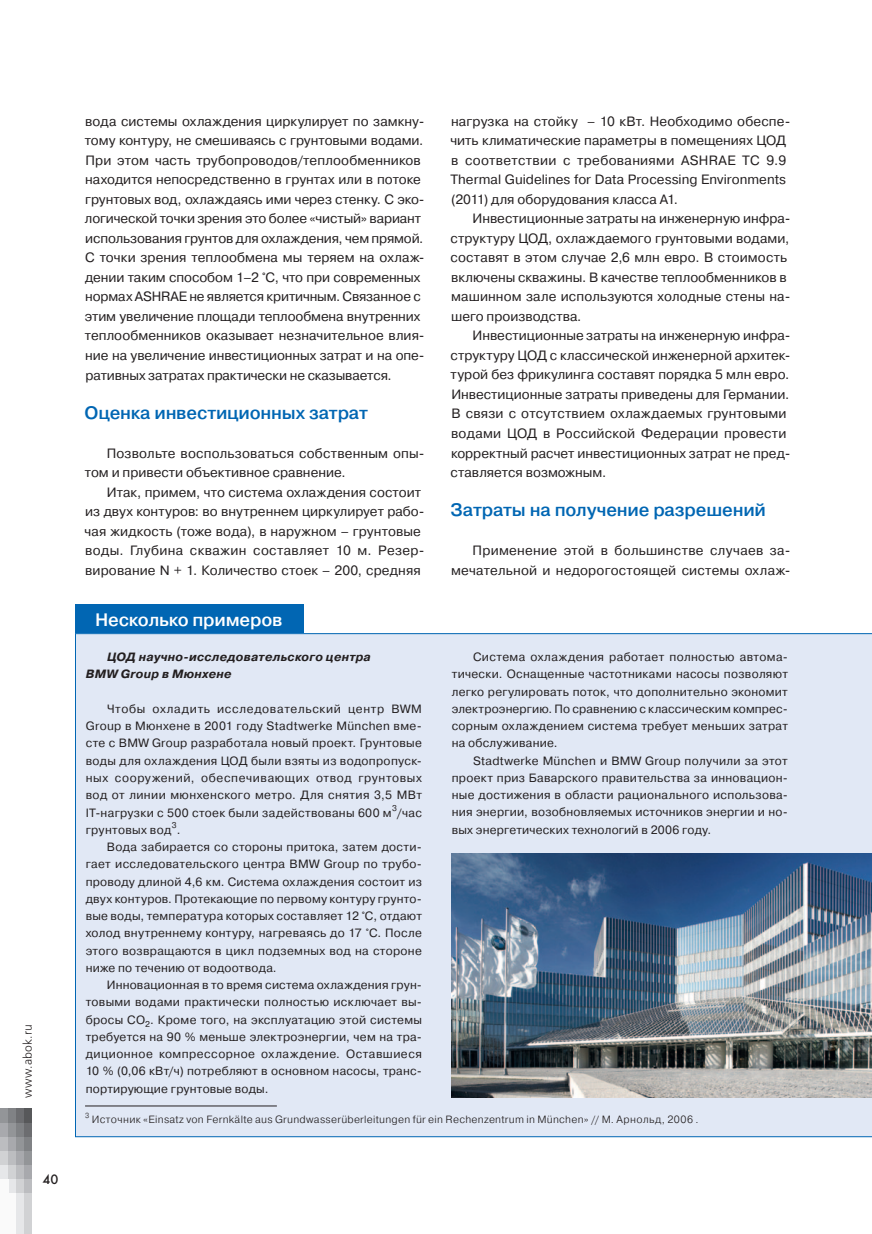
<style>
.page{position:relative;width:872px;height:1234px;background:#fff}
.page>*{position:absolute;margin:0;border:0;box-sizing:border-box;transform-origin:0 0}
.t1{font:500 18px "Pragmatica";letter-spacing:-.01em;color:#0166b3}
.t2{font:500 18px "Pragmatica";letter-spacing:-.01em;color:#fff}
.t3{font:13.5px/19.5px "Pragmatica";letter-spacing:.005em;color:#231f20}
.t4{font:13.5px "Futura Futuris";color:#231f20}
.t5{font:12px/17.2px "Pragmatica";letter-spacing:.02em;color:#231f20;text-align:justify}
.t6{font:italic 700 12px/17.2px "Pragmatica";letter-spacing:.025em;color:#231f20}
.t7{font:12px "Pragmatica";letter-spacing:.04em;color:#231f20}
.t8{font:12px "Free Set Light C";letter-spacing:.015em;color:#231f20}
.t9{font:300 10.5px "Pragmatica";letter-spacing:.025em;color:#231f20}
.t10{font:8.4px "Pragmatica";color:#231f20}
.t11{font:300 7.35px "Pragmatica";color:#231f20}
</style>
<div class="page">
<div style="left:0;top:1108px;width:9px;height:14px;background:#939598"></div>
<div style="left:0;top:1122px;width:9px;height:14px;background:#a8a9ad"></div>
<div style="left:0;top:1136px;width:9px;height:14px;background:#bcbdc0"></div>
<div style="left:0;top:1150px;width:9px;height:15px;background:#d1d2d4"></div>
<div style="left:0;top:1165px;width:9px;height:14px;background:#e6e7e9"></div>
<div style="left:9px;top:1108px;width:7px;height:14px;background:#808285"></div>
<div style="left:9px;top:1122px;width:7px;height:14px;background:#939598"></div>
<div style="left:9px;top:1136px;width:7px;height:14px;background:#a8a9ad"></div>
<div style="left:9px;top:1150px;width:7px;height:15px;background:#bcbdc0"></div>
<div style="left:9px;top:1165px;width:7px;height:14px;background:#d1d2d4"></div>
<div style="left:9px;top:1179px;width:7px;height:14px;background:#e6e7e9"></div>
<div style="left:16px;top:1108px;width:8px;height:14px;background:#6c6d70"></div>
<div style="left:16px;top:1122px;width:8px;height:14px;background:#808285"></div>
<div style="left:16px;top:1136px;width:8px;height:14px;background:#939598"></div>
<div style="left:16px;top:1150px;width:8px;height:15px;background:#a8a9ad"></div>
<div style="left:16px;top:1165px;width:8px;height:14px;background:#bcbdc0"></div>
<div style="left:16px;top:1179px;width:8px;height:14px;background:#d1d2d4"></div>
<div style="left:24px;top:1108px;width:8px;height:14px;background:#57585a"></div>
<div style="left:24px;top:1122px;width:8px;height:14px;background:#6c6d70"></div>
<div style="left:24px;top:1136px;width:8px;height:14px;background:#808285"></div>
<div style="left:24px;top:1150px;width:8px;height:15px;background:#939598"></div>
<div style="left:24px;top:1165px;width:8px;height:14px;background:#a8a9ad"></div>
<div style="left:24px;top:1179px;width:8px;height:14px;background:#bcbdc0"></div>
<div style="left:0;top:1179px;width:9px;height:54px;background:#fafafa"></div>
<div style="left:9px;top:1193px;width:7px;height:40px;background:#fafafa"></div>
<div style="left:16px;top:1193px;width:8px;height:40px;background:#e6e7e9"></div>
<div style="left:24px;top:1193px;width:8px;height:40px;background:#d1d2d4"></div>
<div style="left:75px;top:604px;width:229px;height:33px;background:#0166b3"></div>
<div style="left:75px;top:633px;width:797px;height:503px;background:#e1e8f5"></div>
<img style="left:452px;top:853px;width:420px;height:244px">
<hr style="left:85px;top:1105px;width:192px;height:1px;background:#231f20">
<p class="t8" style="left:21px;top:1097px;width:75px;rotate:-90deg">www.abok.ru</p>
<p class="t4" style="left:43px;top:1170px;width:18px">40</p>
<p class="t3" style="left:85px;top:112px;width:341px">вода системы охлаждения циркулирует по замкну&shy;тому контуру, не смешиваясь с грунтовыми водами.<br>При этом часть трубопроводов/теплообменников находится непосредственно в грунтах или в потоке грунтовых вод, охлаждаясь ими через стенку. С эко&shy;логической точки зрения это более «чистый» вариант использования грунтов для охлаждения, чем прямой.<br>С точки зрения теплообмена мы теряем на охлаж&shy;дении таким способом 1–2 °C, что при современных нормах ASHRAE не является критичным. Связанное с этим увеличение площади теплообмена внутренних теплообменников оказывает незначительное влия&shy;ние на увеличение инвестиционных затрат и на опе&shy;ративных затратах практически не сказывается.</p>
<h1 class="t1" style="left:85px;top:401px;width:285px">Оценка инвестиционных затрат</h1>
<p class="t3" style="left:85px;top:443px;width:341px;text-indent:22px">Позвольте воспользоваться собственным опы&shy;том и привести объективное сравнение.</p>
<p class="t3" style="left:85px;top:482px;width:341px;text-indent:22px">Итак, примем, что система охлаждения состоит из двух контуров: во внутреннем циркулирует рабо&shy;чая жидкость (тоже вода), в наружном – грунтовые воды. Глубина скважин составляет 10 м. Резер&shy;вирование N + 1. Количество стоек – 200, средняя</p>
<h1 class="t2" style="left:95px;top:607px;width:189px">Несколько примеров</h1>
<p class="t6" style="left:86px;top:648px;width:287px;text-indent:21px">ЦОД научно-исследовательского центра<br>BMW Group в Мюнхене</p>
<p class="t5" style="left:86px;top:700px;width:338px;text-indent:21px">Чтобы охладить исследовательский центр BWM Group в Мюнхене в 2001 году Stadtwerke München вме&shy;сте с BMW Group разработала новый проект. Грунтовые воды для охлаждения ЦОД были взяты из водопропуск&shy;ных сооружений, обеспечивающих отвод грунтовых вод от линии мюнхенского метро. Для снятия 3,5 МВт IT-нагрузки с 500 стоек были задействованы 600 м /час</p>
<p class="t10" style="left:392px;top:802px;width:6px">3</p>
<p class="t10" style="left:172px;top:819px;width:6px">3</p>
<p class="t5" style="left:86px;top:821px;width:87px">грунтовых вод</p>
<p class="t5" style="left:177px;top:821px;width:5px">.</p>
<p class="t5" style="left:107px;top:838px;width:316px">Вода забирается со стороны притока, затем дости-</p>
<p class="t5" style="left:86px;top:855px;width:338px">гает исследовательского центра BMW Group по трубо-</p>
<p class="t5" style="left:86px;top:872px;width:338px">проводу длиной 4,6 км. Система охлаждения состоит из</p>
<p class="t5" style="left:86px;top:890px;width:338px">двух контуров. Протекающие по первому контуру грунто-</p>
<p class="t5" style="left:86px;top:907px;width:338px">вые воды, температура которых составляет 12 °C, отдают</p>
<p class="t5" style="left:86px;top:924px;width:338px">холод внутреннему контуру, нагреваясь до 17 °C. После</p>
<p class="t5" style="left:86px;top:941px;width:338px">этого возвращаются в цикл подземных вод на стороне</p>
<p class="t5" style="left:86px;top:959px;width:192px">ниже по течению от водоотвода.</p>
<p class="t5" style="left:107px;top:976px;width:316px">Инновационная в то время система охлаждения грун-</p>
<p class="t5" style="left:86px;top:993px;width:338px">товыми водами практически полностью исключает вы-</p>
<p class="t5" style="left:86px;top:1010px;width:338px">бросы CO<sub>2</sub>. Кроме того, на эксплуатацию этой системы</p>
<p class="t5" style="left:86px;top:1028px;width:338px">требуется на 90 % меньше электроэнергии, чем на тра-</p>
<p class="t7" style="left:86px;top:1046px;width:338px">диционное компрессорное охлаждение. Оставшиеся</p>
<p class="t5" style="left:86px;top:1062px;width:338px">10 % (0,06 кВт/ч) потребляют в основном насосы, транс-</p>
<p class="t5" style="left:86px;top:1079px;width:184px">портирующие грунтовые воды.</p>
<p class="t3" style="left:450px;top:112px;width:341px">нагрузка на стойку – 10 кВт. Необходимо обеспе&shy;чить климатические параметры в помещениях ЦОД в соответствии с требованиями ASHRAE TC 9.9<br>Thermal Guidelines for Data Processing Environments (2011) для оборудования класса А1.</p>
<p class="t3" style="left:450px;top:209px;width:341px;text-indent:22px">Инвестиционные затраты на инженерную инфра&shy;структуру ЦОД, охлаждаемого грунтовыми водами, составят в этом случае 2,6 млн евро. В стоимость включены скважины. В качестве теплообменников в машинном зале используются холодные стены на&shy;шего производства.</p>
<p class="t3" style="left:450px;top:326px;width:341px;text-indent:22px">Инвестиционные затраты на инженерную инфра&shy;структуру ЦОД с классической инженерной архитек&shy;турой без фрикулинга составят порядка 5 млн евро.<br>Инвестиционные затраты приведены для Германии.<br>В связи с отсутствием охлаждаемых грунтовыми водами ЦОД в Российской Федерации провести корректный расчет инвестиционных затрат не пред&shy;ставляется возможным.</p>
<h1 class="t1" style="left:450px;top:498px;width:317px">Затраты на получение разрешений</h1>
<p class="t3" style="left:451px;top:541px;width:341px;text-align:right">Применение этой в большинстве случаев за&shy;мечательной и недорогостоящей системы охлаж-</p>
<p class="t5" style="left:452px;top:648px;width:338px;text-indent:21px">Система охлаждения работает полностью автома&shy;тически. Оснащенные частотниками насосы позволяют легко регулировать поток, что дополнительно экономит электроэнергию. По сравнению с классическим компрес&shy;сорным охлаждением система требует меньших затрат на обслуживание.</p>
<p class="t5" style="left:452px;top:752px;width:338px;text-indent:21px">Stadtwerke München и BMW Group получили за этот проект приз Баварского правительства за инновацион&shy;ные достижения в области рационального использова&shy;ния энергии, возобновляемых источников энергии и но&shy;вых энергетических технологий в 2006 году.</p>
<p class="t11" style="left:85px;top:1110px;width:6px">3</p>
<p class="t9" style="left:92px;top:1112px;width:608px">Источник «Einsatz von Fernkälte aus Grundwasserüberleitungen für ein Rechenzentrum in München» // М. Арнольд, 2006 .</p>
</div>
